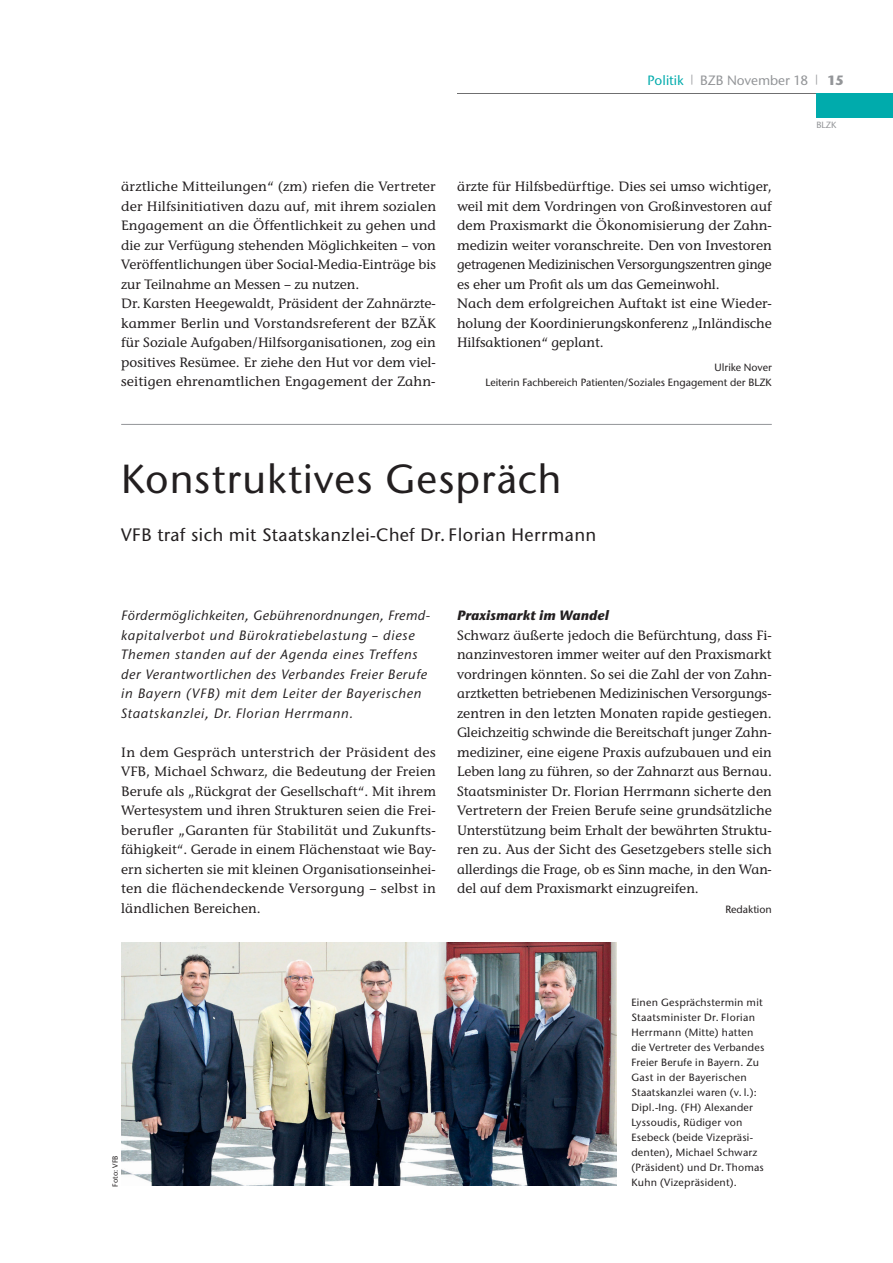
<style>
.page{position:relative;width:893px;height:1263px;background:#fff}
.page>*{position:absolute;margin:0;border:0;box-sizing:border-box;transform-origin:0 0}
.t1{font:500 40.5px "Stone Sans ITC Std";letter-spacing:.02em;color:#231f20}
.t2{font:500 18px "Stone Sans ITC Std";letter-spacing:.025em;color:#231f20}
.t3{font:500 13.5px/19.5px "Stone Inf ITC Std";letter-spacing:.005em;color:#231f20}
.t4{font:italic 500 13.5px/19.5px "Stone Sans ITC Std";letter-spacing:.05em;color:#231f20}
.t5{font:500 13.5px "Stone Sans ITC Std";color:#939598}
.t6{font:italic 700 13.5px "Stone Sans ITC Std";color:#231f20}
.t7{font:500 10.5px/15px "Stone Sans ITC Std";letter-spacing:.02em;color:#231f20}
.t8{font:500 10.5px/15px "Stone Sans ITC Std";color:#231f20;text-align:right}
.t9{font:500 9px "Stone Sans ITC Std";color:#939598}
.t10{font:500 7.5px "Stone Sans ITC Std";letter-spacing:-.01em;color:#231f20}
.s1{color:#00abac}
.s2{font-weight:700}
</style>
<div class="page">
<hr style="left:121px;top:424px;width:651px;height:1px;background:#939598">
<img style="left:121px;top:942px;width:496px;height:244px">
<hr style="left:457px;top:94px;width:436px;height:1px;background:#6f6f70">
<div style="left:816px;top:94px;width:77px;height:24px;background:#00abac"></div>
<p class="t5" style="left:648px;top:75px;width:198px"><span class="s1">Politik</span> <sup>|</sup> BZB November 18 <sup>|</sup> <span class="s2">15</span></p>
<p class="t9" style="left:816px;top:121px;width:22px">BLZK</p>
<p class="t3" style="left:121px;top:178px;width:316px">ärztliche Mitteilungen“ (zm) riefen die Vertreter der Hilfsinitiativen dazu auf, mit ihrem sozialen Engagement an die Öffentlichkeit zu gehen und die zur Verfügung stehenden Möglichkeiten – von Veröffentlichungen über Social-Media-Einträge bis zur Teilnahme an Messen – zu nutzen.<br>Dr. Karsten Heegewaldt, Präsident der Zahnärzte&shy;kammer Berlin und Vorstandsreferent der BZÄK für Soziale Aufgaben/Hilfsorganisationen, zog ein positives Resümee. Er ziehe den Hut vor dem viel&shy;seitigen ehrenamtlichen Engagement der Zahn-</p>
<p class="t3" style="left:457px;top:178px;width:316px">ärzte für Hilfsbedürftige. Dies sei umso wichtiger, weil mit dem Vordringen von Großinvestoren auf dem Praxismarkt die Ökonomisierung der Zahn&shy;medizin weiter voranschreite. Den von Investoren getragenen Medizinischen Versorgungszentren ginge es eher um Profit als um das Gemeinwohl.<br>Nach dem erfolgreichen Auftakt ist eine Wieder&shy;holung der Koordinierungskonferenz „Inländische Hilfsaktionen“ geplant.</p>
<p class="t8" style="left:485px;top:361px;width:288px">Ulrike Nover<br>Leiterin Fachbereich Patienten/Soziales Engagement der BLZK</p>
<h1 class="t1" style="left:121px;top:462px;width:442px">Konstruktives Gespräch</h1>
<h2 class="t2" style="left:121px;top:527px;width:477px">VFB traf sich mit Staatskanzlei-Chef Dr. Florian Herrmann</h2>
<p class="t4" style="left:121px;top:607px;width:310px">Fördermöglichkeiten, Gebührenordnungen, Fremd&shy;kapitalverbot und Bürokratiebelastung – diese Themen standen auf der Agenda eines Treffens der Verantwortlichen des Verbandes Freier Berufe in Bayern (VFB) mit dem Leiter der Bayerischen Staatskanzlei, Dr. Florian Herrmann.</p>
<p class="t3" style="left:121px;top:744px;width:316px;text-align:justify">In dem Gespräch unterstrich der Präsident des VFB, Michael Schwarz, die Bedeutung der Freien Berufe als „Rückgrat der Gesellschaft“. Mit ihrem Wertesystem und ihren Strukturen seien die Frei&shy;berufler „Garanten für Stabilität und Zukunfts&shy;fähigkeit“. Gerade in einem Flächenstaat wie Bay&shy;ern sicherten sie mit kleinen Organisationseinhei&shy;ten die flächendeckende Versorgung – selbst in ländlichen Bereichen.</p>
<p class="t6" style="left:457px;top:610px;width:154px">Praxismarkt im Wandel</p>
<p class="t3" style="left:457px;top:627px;width:316px;text-align:justify">Schwarz äußerte jedoch die Befürchtung, dass Fi&shy;nanzinvestoren immer weiter auf den Praxismarkt vordringen könnten. So sei die Zahl der von Zahn&shy;arztketten betriebenen Medizinischen Versorgungs&shy;zentren in den letzten Monaten rapide gestiegen.<br>Gleichzeitig schwinde die Bereitschaft junger Zahn&shy;mediziner, eine eigene Praxis aufzubauen und ein Leben lang zu führen, so der Zahnarzt aus Bernau.<br>Staatsminister Dr. Florian Herrmann sicherte den Vertretern der Freien Berufe seine grundsätzliche Unterstützung beim Erhalt der bewährten Struktu&shy;ren zu. Aus der Sicht des Gesetzgebers stelle sich allerdings die Frage, ob es Sinn mache, in den Wan&shy;del auf dem Praxismarkt einzugreifen.</p>
<p class="t8" style="left:725px;top:903px;width:48px">Redaktion</p>
<p class="t10" style="left:112px;top:1186px;width:33px;rotate:-90deg">Foto: VFB</p>
<p class="t7" style="left:631px;top:996px;width:134px">Einen Gesprächstermin mit<br>Staatsminister Dr. Florian<br>Herrmann (Mitte) hatten die Vertreter des Verbandes<br>Freier Berufe in Bayern. Zu<br>Gast in der Bayerischen<br>Staatskanzlei waren (v. l.):<br>Dipl.-Ing. (FH) Alexander<br>Lyssoudis, Rüdiger von<br>Esebeck (beide Vizepräsi&shy;denten), Michael Schwarz (Präsident) und Dr. Thomas</p>
<p class="t7" style="left:631px;top:1176px;width:107px">Kuhn (Vizepräsident).</p>
</div>
